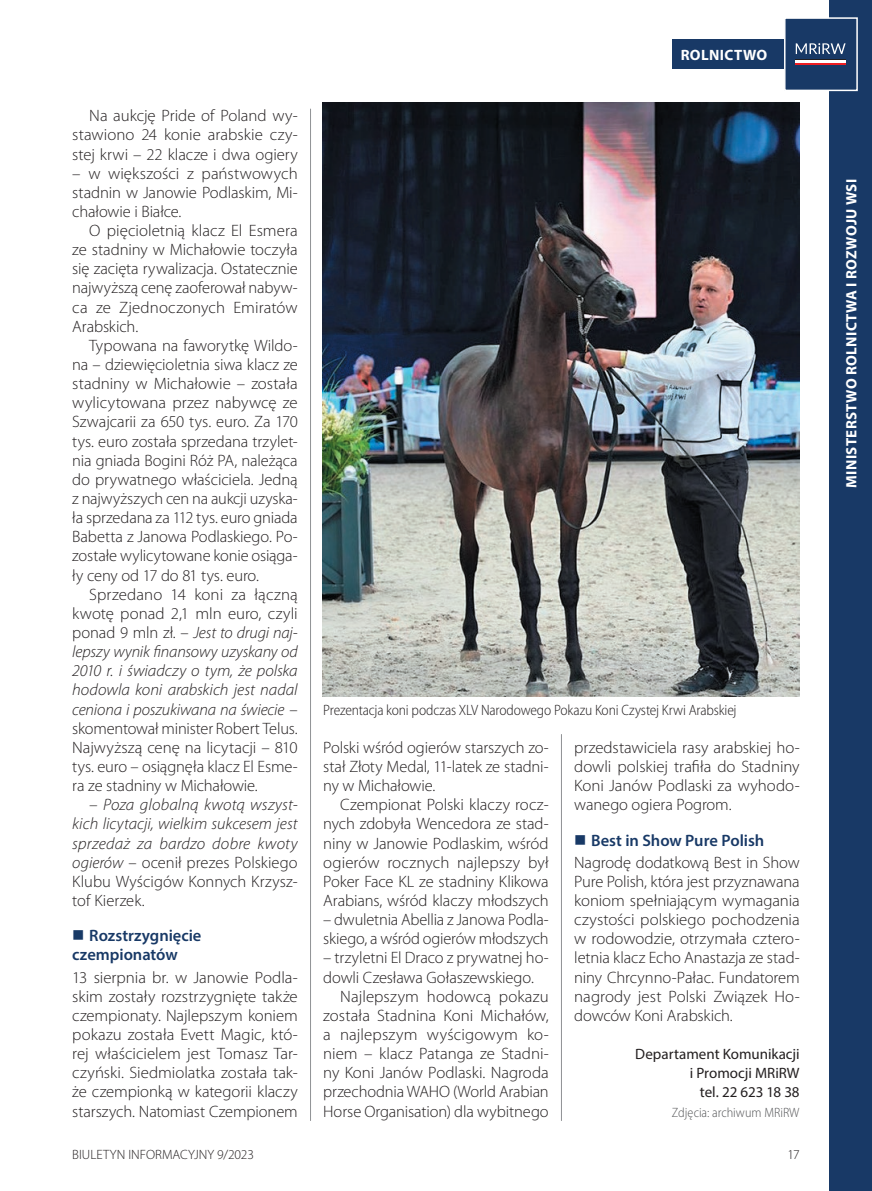
<style>
.page{position:relative;width:872px;height:1191px;background:#fff}
.page>*{position:absolute;margin:0;border:0;box-sizing:border-box;transform-origin:0 0}
.t1{font:300 16.5px/19.2px "Myriad Pro";letter-spacing:-.005em;color:#231f20;text-align:justify}
.t2{font:italic 300 16.5px/19.2px "Myriad Pro";letter-spacing:.005em;color:#231f20;text-align:justify}
.t3{font:600 16.5px/19.2px "Myriad Pro";letter-spacing:-.005em;color:#183966}
.t4{font:300 semi-condensed 15px "Myriad Pro";letter-spacing:-.01em;color:#231f20}
.t5{font:15px/19.2px "Myriad Pro";color:#231f20;text-align:right}
.t6{font:700 15px "Myriad Pro";letter-spacing:.025em;color:#fff}
.t7{font:300 13.5px "Myriad Pro";color:#231f20}
.t8{font:300 semi-condensed 13.5px "Myriad Pro";color:#57585a}
.s1{font-style:italic}
.s2{font-style:normal}
</style>
<div class="page">
<div style="left:829px;top:0;width:43px;height:1191px;background:#183966"></div>
<div style="left:672px;top:39px;width:157px;height:30px;background:#183966"></div>
<div style="left:784px;top:18px;width:73px;height:72px;background:#183966"></div>
<hr style="left:795px;top:63px;width:51px;height:2px;background:#ee1d23">
<hr style="left:795px;top:60px;width:51px;height:3px;background:#fff">
<hr style="left:795px;top:60px;width:51px;height:1px;background:#231f20">
<svg style="left:795px;top:43px;width:50px;height:11px"></svg>
<div style="left:784px;top:17px;width:73px;height:74px;border:2px solid #fff"></div>
<hr style="left:310px;top:109px;width:1px;height:1011px;background:#939598">
<hr style="left:561px;top:734px;width:1px;height:386px;background:#939598">
<img style="left:322px;top:102px;width:477px;height:594px">
<p class="t1" style="left:72px;top:106px;width:227px;text-indent:17px">Na aukcję Pride of Poland wy&shy;stawiono 24 konie arabskie czy&shy;stej krwi – 22 klacze i dwa ogiery</p>
<p class="t1" style="left:72px;top:164px;width:227px">– w większości z państwowych stadnin w Janowie Podlaskim, Mi&shy;chałowie i Białce.</p>
<p class="t1" style="left:72px;top:221px;width:227px;text-indent:17px">O pięcioletnią klacz El Esmera ze stadniny w Michałowie toczyła się zacięta rywalizacja. Ostatecznie najwyższą cenę zaoferował nabyw&shy;ca ze Zjednoczonych Emiratów Arabskich.</p>
<p class="t1" style="left:72px;top:336px;width:227px;text-indent:17px">Typowana na faworytkę Wildo&shy;na – dziewięcioletnia siwa klacz ze stadniny w Michałowie – została wylicytowana przez nabywcę ze Szwajcarii za 650 tys. euro. Za 170 tys. euro została sprzedana trzylet&shy;nia gniada Bogini Róż PA, należąca do prywatnego właściciela. Jedną z najwyższych cen na aukcji uzyska&shy;ła sprzedana za 112 tys. euro gniada Babetta z Janowa Podlaskiego. Po&shy;zostałe wylicytowane konie osiąga&shy;ły ceny od 17 do 81 tys. euro.</p>
<p class="t1" style="left:72px;top:585px;width:227px;text-indent:17px">Sprzedano 14 koni za łączną kwotę ponad 2,1 mln euro, czyli ponad 9 mln zł. – <span class="s1">Jest to drugi naj&shy;lepszy wynik finansowy uzyskany od 2010 r. i świadczy o tym, że polska hodowla koni arabskich jest nadal ceniona i poszukiwana na świecie</span> – skomentował minister Robert Telus.<br>Najwyższą cenę na licytacji – 810 tys. euro – osiągnęła klacz El Esme&shy;ra ze stadniny w Michałowie.</p>
<p class="t2" style="left:72px;top:795px;width:227px;text-indent:17px">– Poza globalną kwotą wszyst&shy;kich licytacji, wielkim sukcesem jest sprzedaż za bardzo dobre kwoty ogierów <span class="s2">– ocenił prezes Polskiego Klubu Wyścigów Konnych Krzysz&shy;tof Kierzek.</span></p>
<p class="t3" style="left:72px;top:925px;width:131px;text-indent:17px">Rozstrzygnięcie czempionatów</p>
<p class="t1" style="left:72px;top:967px;width:227px">13 sierpnia br. w Janowie Podla&shy;skim zostały rozstrzygnięte także czempionaty. Najlepszym koniem pokazu została Evett Magic, któ&shy;rej właścicielem jest Tomasz Tar&shy;czyński. Siedmiolatka została tak&shy;że czempionką w kategorii klaczy starszych. Natomiast Czempionem</p>
<p class="t6" style="left:680px;top:45px;width:88px">ROLNICTWO</p>
<p class="t4" style="left:323px;top:701px;width:415px">Prezentacja koni podczas XLV Narodowego Pokazu Koni Czystej Krwi Arabskiej</p>
<p class="t1" style="left:323px;top:738px;width:227px">Polski wśród ogierów starszych zo&shy;stał Złoty Medal, 11-latek ze stadni&shy;ny w Michałowie.</p>
<p class="t1" style="left:323px;top:795px;width:227px;text-indent:17px">Czempionat Polski klaczy rocz&shy;nych zdobyła Wencedora ze stad&shy;niny w Janowie Podlaskim, wśród ogierów rocznych najlepszy był Poker Face KL ze stadniny Klikowa Arabians, wśród klaczy młodszych</p>
<p class="t1" style="left:323px;top:910px;width:227px">– dwuletnia Abellia z Janowa Podla&shy;skiego, a wśród ogierów młodszych</p>
<p class="t1" style="left:323px;top:948px;width:227px">– trzyletni El Draco z prywatnej ho-</p>
<p class="t1" style="left:323px;top:967px;width:212px">dowli Czesława Gołaszewskiego.</p>
<p class="t1" style="left:340px;top:987px;width:210px">Najlepszym hodowcą pokazu</p>
<p class="t1" style="left:323px;top:1006px;width:227px">została Stadnina Koni Michałów,</p>
<p class="t1" style="left:323px;top:1025px;width:227px">a najlepszym wyścigowym ko-</p>
<p class="t1" style="left:323px;top:1044px;width:227px">niem – klacz Patanga ze Stadni-</p>
<p class="t1" style="left:323px;top:1063px;width:227px">ny Koni Janów Podlaski. Nagroda</p>
<p class="t1" style="left:323px;top:1082px;width:227px">przechodnia WAHO (World Arabian</p>
<p class="t1" style="left:323px;top:1101px;width:227px">Horse Organisation) dla wybitnego</p>
<p class="t1" style="left:574px;top:738px;width:227px">przedstawiciela rasy arabskiej ho&shy;dowli polskiej trafiła do Stadniny Koni Janów Podlaski za wyhodo&shy;wanego ogiera Pogrom.</p>
<p class="t3" style="left:591px;top:830px;width:175px">Best in Show Pure Polish</p>
<p class="t1" style="left:574px;top:853px;width:227px">Nagrodę dodatkową Best in Show Pure Polish, która jest przyznawana koniom spełniającym wymagania czystości polskiego pochodzenia w rodowodzie, otrzymała cztero&shy;letnia klacz Echo Anastazja ze stad&shy;niny Chrcynno-Pałac. Fundatorem nagrody jest Polski Związek Ho&shy;dowców Koni Arabskich.</p>
<p class="t5" style="left:635px;top:1044px;width:166px">Departament Komunikacji i Promocji MRiRW<br>tel. 22 623 18 38</p>
<p class="t8" style="left:672px;top:1104px;width:129px">Zdjęcia: archiwum MRiRW</p>
<p class="t7" style="left:72px;top:1146px;width:183px">BIULETYN INFORMACYJNY 9/2023</p>
<p class="t7" style="left:787px;top:1146px;width:14px">17</p>
<p class="t6" style="left:841px;top:488px;width:311px;rotate:-90deg">MINISTERSTWO ROLNICTWA I ROZWOJU WSI</p>
</div>
